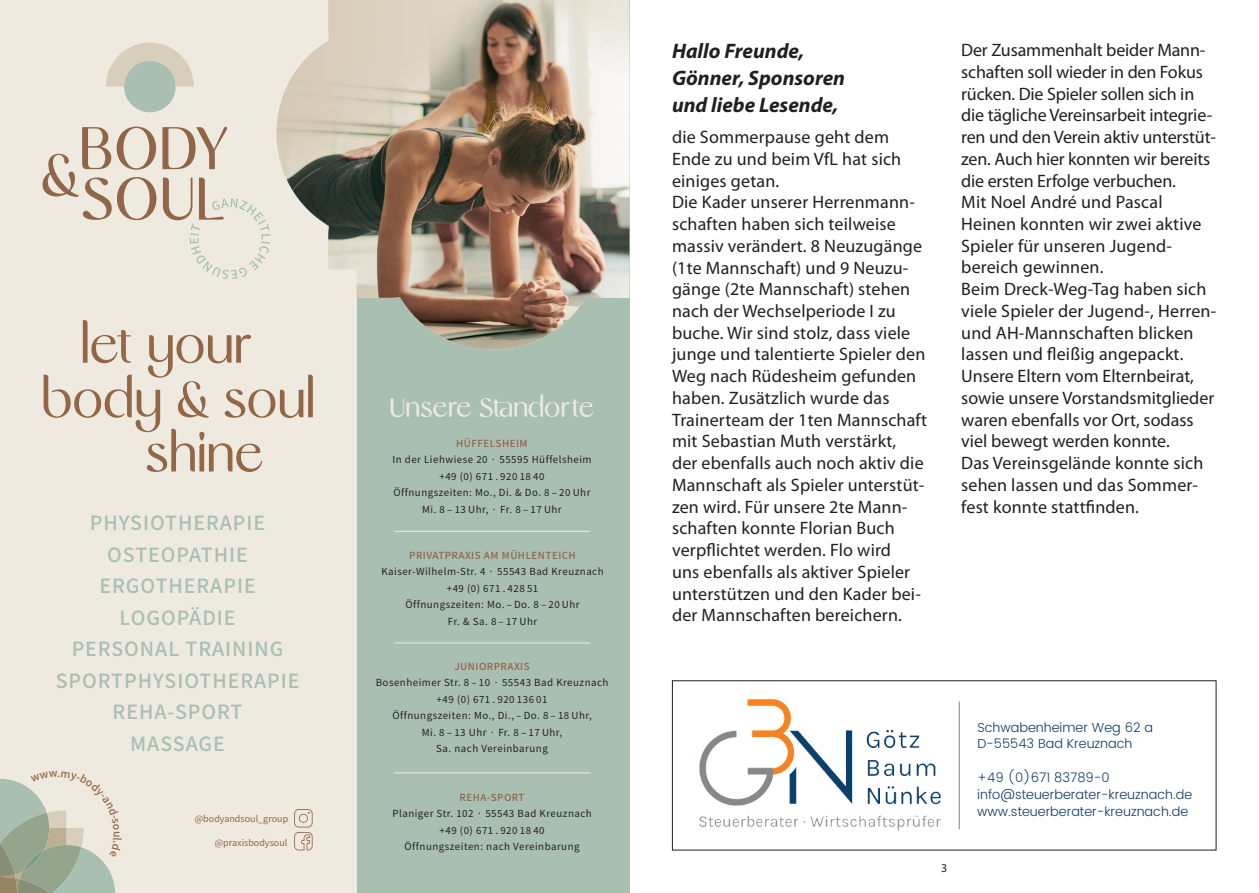
<style>
.page{position:relative;width:1259px;height:893px;background:#fff}
.page>*{position:absolute;margin:0;border:0;box-sizing:border-box;transform-origin:0 0}
.t1{font:33.6px "Famous";color:#efeae0}
.t2{font:italic 700 21px/27px "Myriad Pro";color:#231f20}
.t3{font:500 19.5px/31.5px "Noto Sans JP";letter-spacing:.05em;color:#a9bfb2;text-align:center}
.t4{font:18px/21.8px "Myriad Pro";letter-spacing:.01em;color:#231f20}
.t5{font:300 13.05px/17px "Poppins";color:#113c68}
.t6{font:12px "Myriad Pro";color:#231f20}
.t7{font:9.75px/16.5px "Noto Sans JP";letter-spacing:.05em;color:#231f20;text-align:center}
.t8{font:500 9.75px "Noto Sans JP";letter-spacing:.05em;color:#916548}
.t9{font:9px "Noto Sans JP";color:#916548}
</style>
<div class="page">
<div style="left:0;top:0;width:629px;height:893px;background:#efeae0"></div>
<div style="left:356px;top:0;width:273px;height:893px;background:#a9bfb2"></div>
<svg style="left:44px;top:320px;width:269px;height:152px"></svg>
<div style="left:124px;top:61px;width:52px;height:51px;background:#a9bfb2;border-radius:50%"></div>
<svg style="left:106px;top:43px;width:88px;height:43px"></svg>
<svg style="left:43px;top:127px;width:227px;height:152px"></svg>
<hr style="left:394px;top:531px;width:196px;height:1px;background:#efeae0">
<hr style="left:394px;top:643px;width:196px;height:1px;background:#efeae0">
<hr style="left:394px;top:773px;width:196px;height:1px;background:#efeae0">
<svg style="left:294px;top:809px;width:19px;height:41px"></svg>
<img style="left:276px;top:0;width:353px;height:350px">
<img style="left:699px;top:699px;width:242px;height:132px">
<hr style="left:958px;top:702px;width:1px;height:127px;background:#828585">
<div style="left:672px;top:680px;width:544px;height:170px;border:1px solid #231f20"></div>
<svg style="left:0;top:778px;width:116px;height:115px"></svg>
<p class="t3" style="left:56px;top:508px;width:245px">PHYSIOTHERAPIE<br>OSTEOPATHIE<br>ERGOTHERAPIE<br>LOGOPÄDIE<br>PERSONAL TRAINING<br>SPORTPHYSIOTHERAPIE<br>REHA-SPORT<br>MASSAGE</p>
<p class="t9" style="left:195px;top:813px;width:95px">@bodyandsoul_group</p>
<p class="t9" style="left:215px;top:838px;width:74px">@praxisbodysoul</p>
<h1 class="t1" style="left:390px;top:386px;width:206px">Unsere Standorte</h1>
<p class="t8" style="left:456px;top:438px;width:73px">HÜFFELSHEIM</p>
<p class="t7" style="left:392px;top:452px;width:201px">In der Liehwiese 20 · 55595 Hüffelsheim +49 (0) 671 . 920 18 40<br>Öffnungszeiten: Mo., Di. &amp; Do. 8 – 20 Uhr<br>Mi. 8 – 13 Uhr, · Fr. 8 – 17 Uhr</p>
<p class="t8" style="left:409px;top:549px;width:168px">PRIVATPRAXIS AM MÜHLENTEICH</p>
<p class="t7" style="left:381px;top:563px;width:224px">Kaiser-Wilhelm-Str. 4 · 55543 Bad Kreuznach +49 (0) 671 . 428 51<br>Öffnungszeiten: Mo. – Do. 8 – 20 Uhr<br>Fr. &amp; Sa. 8 – 17 Uhr</p>
<p class="t8" style="left:454px;top:661px;width:77px">JUNIORPRAXIS</p>
<p class="t7" style="left:376px;top:675px;width:234px">Bosenheimer Str. 8 – 10 · 55543 Bad Kreuznach +49 (0) 671 . 920 136 01<br>Öffnungszeiten: Mo., Di., – Do. 8 – 18 Uhr,<br>Mi. 8 – 13 Uhr · Fr. 8 – 17 Uhr,<br>Sa. nach Vereinbarung</p>
<p class="t8" style="left:459px;top:791px;width:66px">REHA-SPORT</p>
<p class="t7" style="left:392px;top:805px;width:201px">Planiger Str. 102 · 55543 Bad Kreuznach +49 (0) 671 . 920 18 40<br>Öffnungszeiten: nach Vereinbarung</p>
<p class="t2" style="left:672px;top:38px;width:175px">Hallo Freunde,<br>Gönner, Sponsoren und liebe Lesende,</p>
<p class="t4" style="left:672px;top:126px;width:257px">die Sommerpause geht dem<br>Ende zu und beim VfL hat sich einiges getan.<br>Die Kader unserer Herrenmann&shy;schaften haben sich teilweise massiv verändert. 8 Neuzugänge (1te Mannschaft) und 9 Neuzu&shy;gänge (2te Mannschaft) stehen nach der Wechselperiode I zu buche. Wir sind stolz, dass viele junge und talentierte Spieler den<br>Weg nach Rüdesheim gefunden haben. Zusätzlich wurde das<br>Trainerteam der 1ten Mannschaft mit Sebastian Muth verstärkt,<br>der ebenfalls auch noch aktiv die<br>Mannschaft als Spieler unterstüt&shy;zen wird. Für unsere 2te Mann&shy;schaften konnte Florian Buch verpflichtet werden. Flo wird<br>uns ebenfalls als aktiver Spieler unterstützen und den Kader bei&shy;der Mannschaften bereichern.</p>
<p class="t4" style="left:961px;top:39px;width:256px">Der Zusammenhalt beider Mann&shy;schaften soll wieder in den Fokus rücken. Die Spieler sollen sich in die tägliche Vereinsarbeit integrie&shy;ren und den Verein aktiv unterstüt&shy;zen. Auch hier konnten wir bereits die ersten Erfolge verbuchen.<br>Mit Noel André und Pascal<br>Heinen konnten wir zwei aktive<br>Spieler für unseren Jugend&shy;bereich gewinnen.<br>Beim Dreck-Weg-Tag haben sich viele Spieler der Jugend-, Herren&shy;und AH-Mannschaften blicken lassen und fleißig angepackt.<br>Unsere Eltern vom Elternbeirat, sowie unsere Vorstandsmitglieder waren ebenfalls vor Ort, sodass viel bewegt werden konnte.<br>Das Vereinsgelände konnte sich sehen lassen und das Sommer&shy;fest konnte stattfinden.</p>
<p class="t6" style="left:941px;top:861px;width:8px">3</p>
<p class="t5" style="left:977px;top:719px;width:177px">Schwabenheimer Weg 62 a<br>D-55543 Bad Kreuznach</p>
<p class="t5" style="left:977px;top:770px;width:217px">+49 (0)671 83789-0 info@steuerberater-kreuznach.de www.steuerberater-kreuznach.de</p>
</div>
